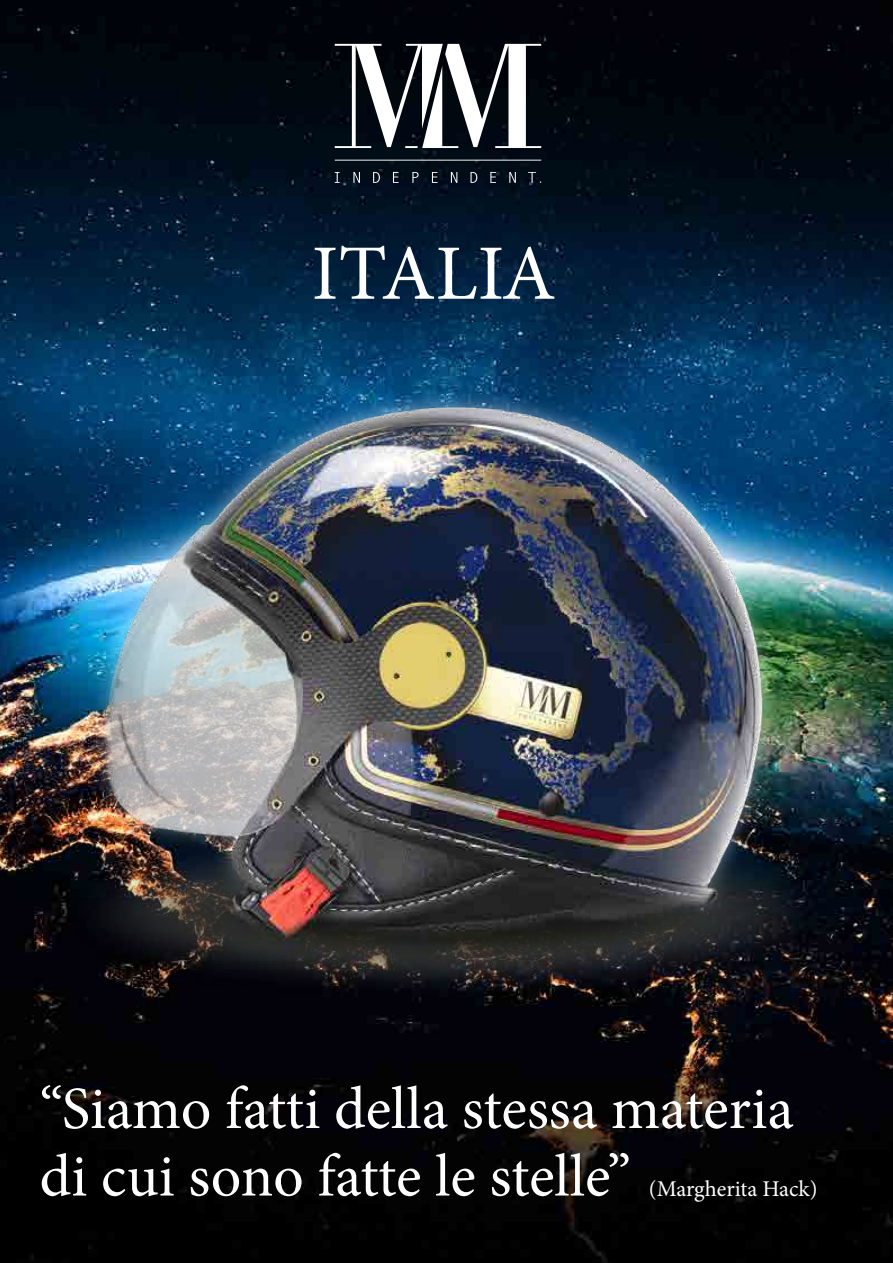
<style>
.page{position:relative;width:893px;height:1263px;background:#fff}
.page>*{position:absolute;margin:0;border:0;box-sizing:border-box;transform-origin:0 0}
.t1{font:78.45px "Minion Pro";color:#fff}
.t2{font:60px/67.5px "Minion Pro";letter-spacing:-.005em;color:#fff}
.t3{font:22.5px "Minion Pro";letter-spacing:-.005em;color:#fff}
</style>
<div class="page">
<img style="left:0;top:0;width:893px;height:1263px">
<div style="left:64px;top:389px;width:764px;height:616px;background:#fff;opacity:.5"></div>
<img style="left:51px;top:358px;width:765px;height:642px">
<svg style="left:335px;top:44px;width:206px;height:139px"></svg>
<h1 class="t1" style="left:312px;top:221px;width:246px">ITALIA</h1>
<p class="t2" style="left:39px;top:1075px;width:756px">“Siamo fatti della stessa materia di cui sono fatte le stelle”</p>
<p class="t3" style="left:649px;top:1173px;width:170px">(Margherita Hack)</p>
</div>
